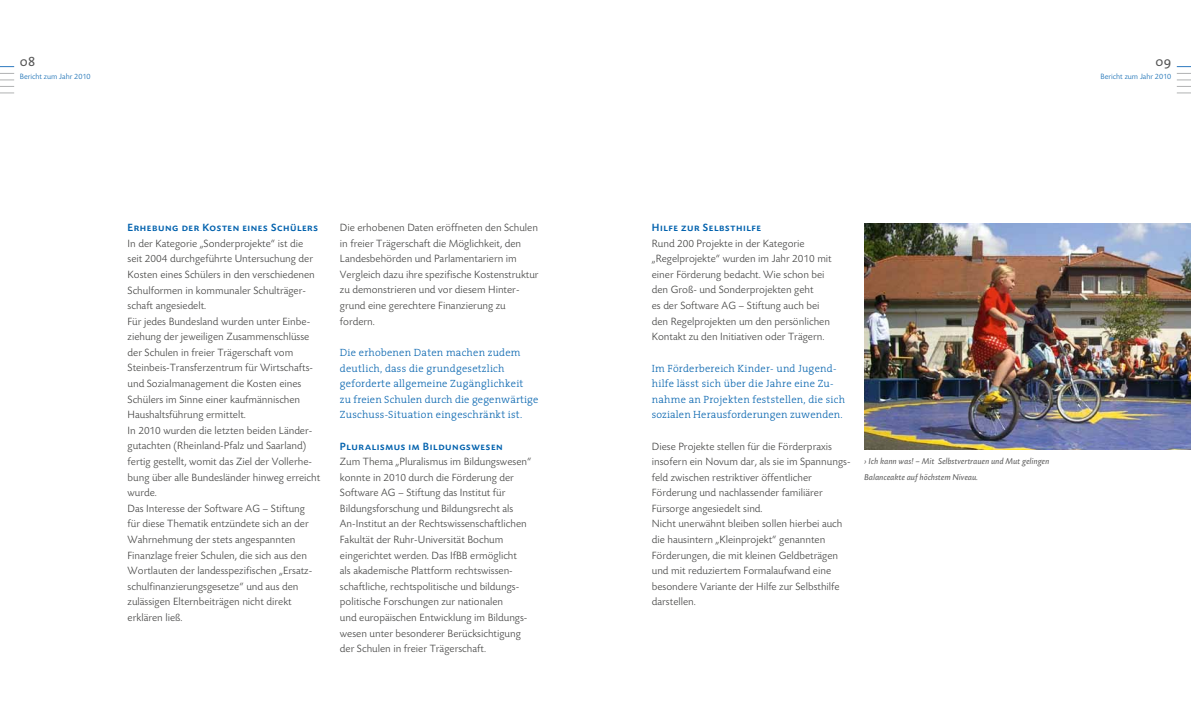
<style>
.page{position:relative;width:1191px;height:709px;background:#fff}
.page>*{position:absolute;margin:0;border:0;box-sizing:border-box;transform-origin:0 0}
.t1{font:13px "The Serif";color:#565656}
.t2{font:300 11px/15.6px "Today SB";color:#3b3b3a}
.t3{font:11px "Today SB Caps Med";letter-spacing:.045em;color:#0061ad}
.t4{font:300 10.5px/15.6px "The Serif";letter-spacing:.02em;color:#0061ad}
.t5{font:italic 9px/15.6px "Today SB";color:#565656}
.t6{font:300 8px "Today SB";color:#0061ad}
</style>
<div class="page">
<svg style="left:0;top:66px;width:14px;height:1px"></svg>
<svg style="left:0;top:73px;width:14px;height:7px"></svg>
<svg style="left:0;top:86px;width:14px;height:7px"></svg>
<svg style="left:1176px;top:66px;width:15px;height:1px"></svg>
<svg style="left:1176px;top:73px;width:15px;height:7px"></svg>
<svg style="left:1176px;top:86px;width:15px;height:7px"></svg>
<img style="left:864px;top:223px;width:327px;height:226px">
<p class="t1" style="left:20px;top:51px;width:17px">08</p>
<p class="t6" style="left:20px;top:72px;width:72px">Bericht zum Jahr 2010</p>
<p class="t3" style="left:128px;top:222px;width:192px">Erhebung der Kosten eines Schülers</p>
<p class="t2" style="left:128px;top:236px;width:194px">In der Kategorie „Sonderprojekte“ ist die seit 2004 durchgeführte Untersuchung der Kosten eines Schülers in den verschiedenen Schulformen in kommunaler Schulträger&shy;schaft angesiedelt.<br>Für jedes Bundesland wurden unter Einbe&shy;ziehung der jeweiligen Zusammenschlüsse der Schulen in freier Trägerschaft vom Steinbeis-Transferzentrum für Wirtschafts&shy;und Sozialmanagement die Kosten eines Schülers im Sinne einer kaufmännischen Haushaltsführung ermittelt.<br>In 2010 wurden die letzten beiden Länder&shy;gutachten (Rheinland-Pfalz und Saarland) fertig gestellt, womit das Ziel der Vollerhe&shy;bung über alle Bundesländer hinweg erreicht wurde.<br>Das Interesse der Software AG – Stiftung für diese Thematik entzündete sich an der Wahrnehmung der stets angespannten Finanzlage freier Schulen, die sich aus den Wortlauten der landesspezifischen „Ersatz&shy;schulfinanzierungsgesetze“ und aus den zulässigen Elternbeiträgen nicht direkt erklären ließ.</p>
<p class="t2" style="left:340px;top:220px;width:200px">Die erhobenen Daten eröffneten den Schulen in freier Trägerschaft die Möglichkeit, den Landesbehörden und Parlamentariern im Vergleich dazu ihre spezifische Kostenstruktur zu demonstrieren und vor diesem Hinter&shy;grund eine gerechtere Finanzierung zu fordern.</p>
<p class="t4" style="left:340px;top:344px;width:200px">Die erhobenen Daten machen zudem deutlich, dass die grundgesetzlich geforderte allgemeine Zugänglichkeit<br>zu freien Schulen durch die gegenwärtige Zuschuss-Situation eingeschränkt ist.</p>
<p class="t3" style="left:340px;top:440px;width:164px">Pluralismus im Bildungswesen</p>
<p class="t2" style="left:340px;top:454px;width:193px">Zum Thema „Pluralismus im Bildungswesen“ konnte in 2010 durch die Förderung der Software AG – Stiftung das Institut für Bildungsforschung und Bildungsrecht als An-Institut an der Rechtswissenschaftlichen Fakultät der Ruhr-Universität Bochum eingerichtet werden. Das IfBB ermöglicht<br>als akademische Plattform rechtswissen&shy;schaftliche, rechtspolitische und bildungs&shy;politische Forschungen zur nationalen<br>und europäischen Entwicklung im Bildungs&shy;wesen unter besonderer Berücksichtigung der Schulen in freier Trägerschaft.</p>
<p class="t1" style="left:1155px;top:51px;width:17px">09</p>
<p class="t6" style="left:1100px;top:72px;width:72px">Bericht zum Jahr 2010</p>
<p class="t3" style="left:652px;top:222px;width:111px">Hilfe zur Selbsthilfe</p>
<p class="t2" style="left:652px;top:236px;width:181px">Rund 200 Projekte in der Kategorie „Regelprojekte“ wurden im Jahr 2010 mit einer Förderung bedacht. Wie schon bei den Groß- und Sonderprojekten geht<br>es der Software AG – Stiftung auch bei den Regelprojekten um den persönlichen Kontakt zu den Initiativen oder Trägern.</p>
<p class="t4" style="left:652px;top:360px;width:195px">Im Förderbereich Kinder- und Jugend&shy;hilfe lässt sich über die Jahre eine Zu&shy;nahme an Projekten feststellen, die sich sozialen Herausforderungen zuwenden.</p>
<p class="t2" style="left:652px;top:438px;width:200px">Diese Projekte stellen für die Förderpraxis insofern ein Novum dar, als sie im Spannungs&shy;feld zwischen restriktiver öffentlicher Förderung und nachlassender familiärer Fürsorge angesiedelt sind.<br>Nicht unerwähnt bleiben sollen hierbei auch die hausintern „Kleinprojekt“ genannten Förderungen, die mit kleinen Geldbeträgen und mit reduziertem Formalaufwand eine besondere Variante der Hilfe zur Selbsthilfe darstellen.</p>
<p class="t5" style="left:864px;top:454px;width:187px">› Ich kann was! – Mit Selbstvertrauen und Mut gelingen<br>Balanceakte auf höchstem Niveau.</p>
</div>
